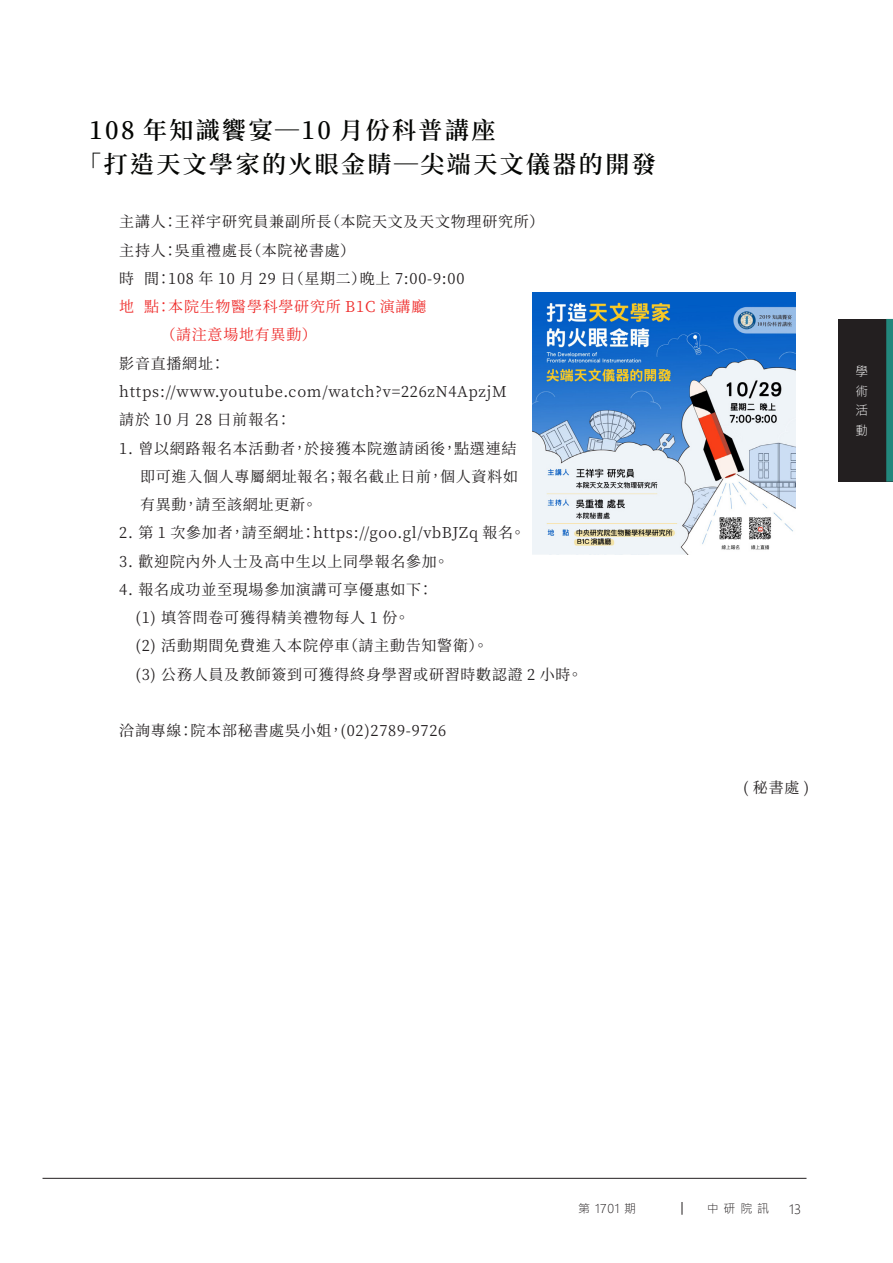
<style>
.page{position:relative;width:893px;height:1263px;background:#fff}
.page>*{position:absolute;margin:0;border:0;box-sizing:border-box;transform-origin:0 0}
.中研院訊_標題{font:600 24px "Noto Serif CJ Ktc";letter-spacing:.1em;color:#040503}
.中研院訊_內文{font:15px "Noto Serif CJ Ktc";letter-spacing:.05em;color:#231f20}
.中研院訊_內文-2{font:15px "Noto Serif CJ Ktc";letter-spacing:.05em;color:#ee2928}
.Body_text__8_5_pt{font:12.75px/19.5px "Microsoft Jheng Hei UI Light";color:#fff;text-align:justify}
.t1{font:12.75px "Microsoft Jheng Hei UI Light";color:#231f20}
.t2{font:12px "Microsoft Jheng Hei UI Light";letter-spacing:.225em;color:#231f20}
</style>
<div class="page">
<svg style="left:682px;top:1202px;width:1px;height:13px"></svg>
<hr style="left:43px;top:1178px;width:763px;height:1px;background:#231f20">
<div style="left:838px;top:319px;width:55px;height:163px;background:#231f20"></div>
<div style="left:886px;top:319px;width:7px;height:163px;background:#22877c"></div>
<img style="left:533px;top:292px;width:262px;height:263px">
<p class="中研院訊_標題" style="left:89px;top:116px;width:408px">108 年知識饗宴—10 月份科普講座</p>
<p class="中研院訊_標題" style="left:77px;top:151px;width:580px">「打造天文學家的火眼金睛—尖端天文儀器的開發</p>
<p class="中研院訊_內文" style="left:119px;top:213px;width:426px">主講人：王祥宇研究員兼副所長（本院天文及天文物理研究所）</p>
<p class="中研院訊_內文" style="left:119px;top:242px;width:237px">主持人：吳重禮處長（本院祕書處）</p>
<p class="中研院訊_內文" style="left:119px;top:270px;width:347px">時 間：108 年 10 月 29 日（星期二）晚上 7:00-9:00</p>
<p class="中研院訊_內文-2" style="left:119px;top:298px;width:309px">地 點：本院生物醫學科學研究所 B1C 演講廳</p>
<p class="中研院訊_內文-2" style="left:161px;top:326px;width:158px">（請注意場地有異動）</p>
<p class="中研院訊_內文" style="left:119px;top:355px;width:107px">影音直播網址：</p>
<p class="中研院訊_內文" style="left:119px;top:383px;width:389px">https://www.youtube.com/watch?v=226zN4ApzjM</p>
<p class="中研院訊_內文" style="left:119px;top:411px;width:173px">請於 10 月 28 日前報名：</p>
<p class="中研院訊_內文" style="left:119px;top:439px;width:399px">1. 曾以網路報名本活動者，於接獲本院邀請函後，點選連結</p>
<p class="中研院訊_內文" style="left:140px;top:468px;width:379px">即可進入個人專屬網址報名；報名截止日前，個人資料如</p>
<p class="中研院訊_內文" style="left:140px;top:496px;width:179px">有異動，請至該網址更新。</p>
<p class="中研院訊_內文" style="left:119px;top:524px;width:407px">2. 第 1 次參加者，請至網址：https://goo.gl/vbBJZq 報名。</p>
<p class="中研院訊_內文" style="left:119px;top:553px;width:331px">3. 歡迎院內外人士及高中生以上同學報名參加。</p>
<p class="中研院訊_內文" style="left:119px;top:581px;width:315px">4. 報名成功並至現場參加演講可享優惠如下：</p>
<p class="中研院訊_內文" style="left:135px;top:609px;width:275px">(1) 填答問卷可獲得精美禮物每人 1 份。</p>
<p class="中研院訊_內文" style="left:135px;top:637px;width:354px">(2) 活動期間免費進入本院停車（請主動告知警衛）。</p>
<p class="中研院訊_內文" style="left:135px;top:666px;width:449px">(3) 公務人員及教師簽到可獲得終身學習或研習時數認證 2 小時。</p>
<p class="中研院訊_內文" style="left:119px;top:722px;width:328px">洽詢專線：院本部秘書處吳小姐，(02)2789-9726</p>
<p class="Body_text__8_5_pt" style="left:855px;top:362px;width:14px">學術活動</p>
<p class="中研院訊_內文" style="left:743px;top:779px;width:68px">( 秘書處 )</p>
<p class="t2" style="left:578px;top:1201px;width:59px">第 1701 期</p>
<p class="t2" style="left:707px;top:1201px;width:64px">中研院訊</p>
<p class="t1" style="left:789px;top:1201px;width:14px">13</p>
</div>
